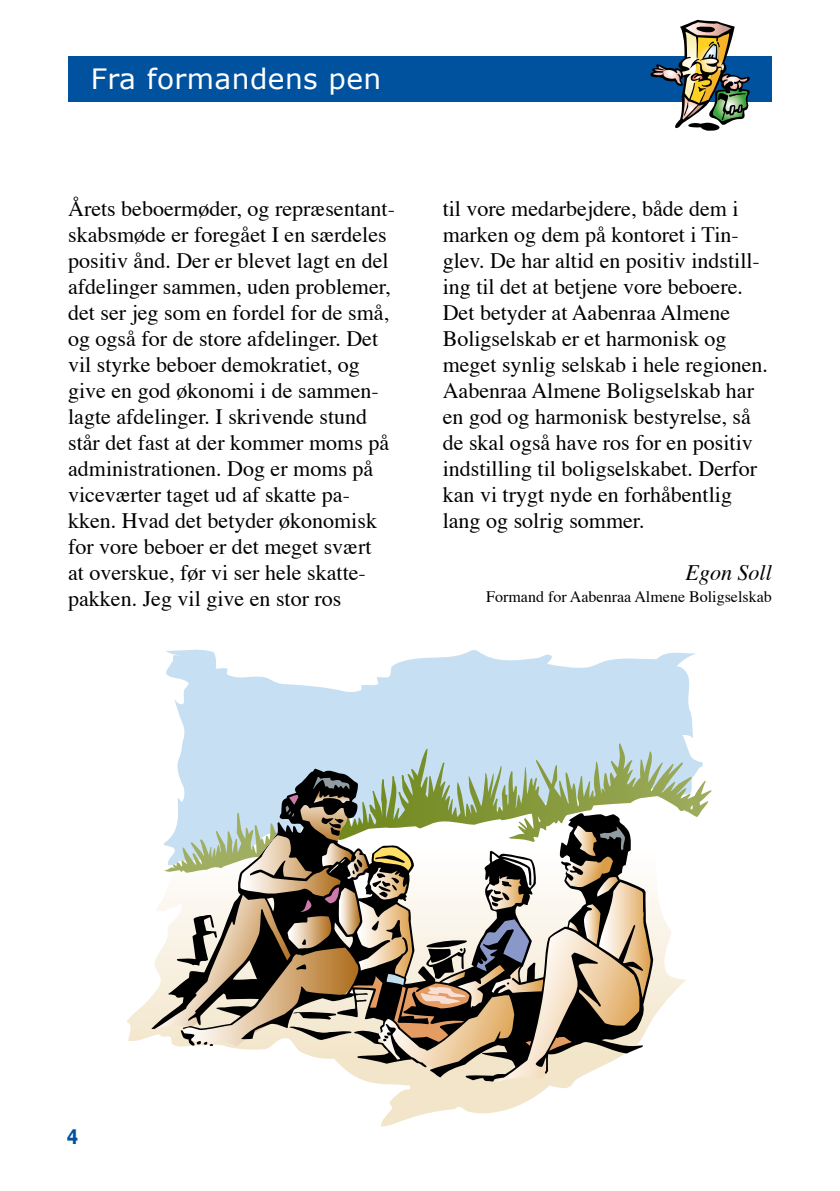
<style>
.page{position:relative;width:840px;height:1191px;background:#fff}
.page>*{position:absolute;margin:0;border:0;box-sizing:border-box;transform-origin:0 0}
.t1{font:28px "Verdana";letter-spacing:.015em;color:#fff}
.t2{font:22px/26px "Times";color:#000}
.t3{font:italic 22px "Times";color:#000}
.t4{font:700 20px "Verdana";color:#00519e;scale:.8 1}
.t5{font:16px "Times";color:#000}
</style>
<div class="page">
<div style="left:68px;top:57px;width:703px;height:45px;background:#00519e"></div>
<img style="left:650px;top:20px;width:99px;height:111px">
<svg style="left:166px;top:650px;width:536px;height:167px;fill:#c6dff2"></svg>
<svg style="left:127px;top:788px;width:559px;height:338px"></svg>
<svg style="left:151px;top:744px;width:499px;height:338px"></svg>
<p class="t1" style="left:91px;top:61px;width:292px">Fra formandens pen</p>
<p class="t2" style="left:68px;top:193px;width:328px">Årets beboermøder, og repræsentant&shy;skabsmøde er foregået I en særdeles positiv ånd. Der er blevet lagt en del afdelinger sammen, uden problemer, det ser jeg som en fordel for de små, og også for de store afdelinger. Det vil styrke beboer demokratiet, og give en god økonomi i de sammen&shy;lagte afdelinger. I skrivende stund står det fast at der kommer moms på administrationen. Dog er moms på viceværter taget ud af skatte pa&shy;kken. Hvad det betyder økonomisk for vore beboer er det meget svært<br>at overskue, før vi ser hele skatte&shy;pakken. Jeg vil give en stor ros</p>
<p class="t2" style="left:442px;top:193px;width:327px">til vore medarbejdere, både dem i marken og dem på kontoret i Tin&shy;glev. De har altid en positiv indstill&shy;ing til det at betjene vore beboere.<br>Det betyder at Aabenraa Almene Boligselskab er et harmonisk og meget synlig selskab i hele regionen.<br>Aabenraa Almene Boligselskab har en god og harmonisk bestyrelse, så de skal også have ros for en positiv indstilling til boligselskabet. Derfor kan vi trygt nyde en forhåbentlig lang og solrig sommer.</p>
<p class="t3" style="left:685px;top:553px;width:88px">Egon Soll</p>
<p class="t5" style="left:486px;top:581px;width:287px">Formand for Aabenraa Almene Boligselskab</p>
<p class="t4" style="left:67px;top:1123px;width:16px">4</p>
</div>
